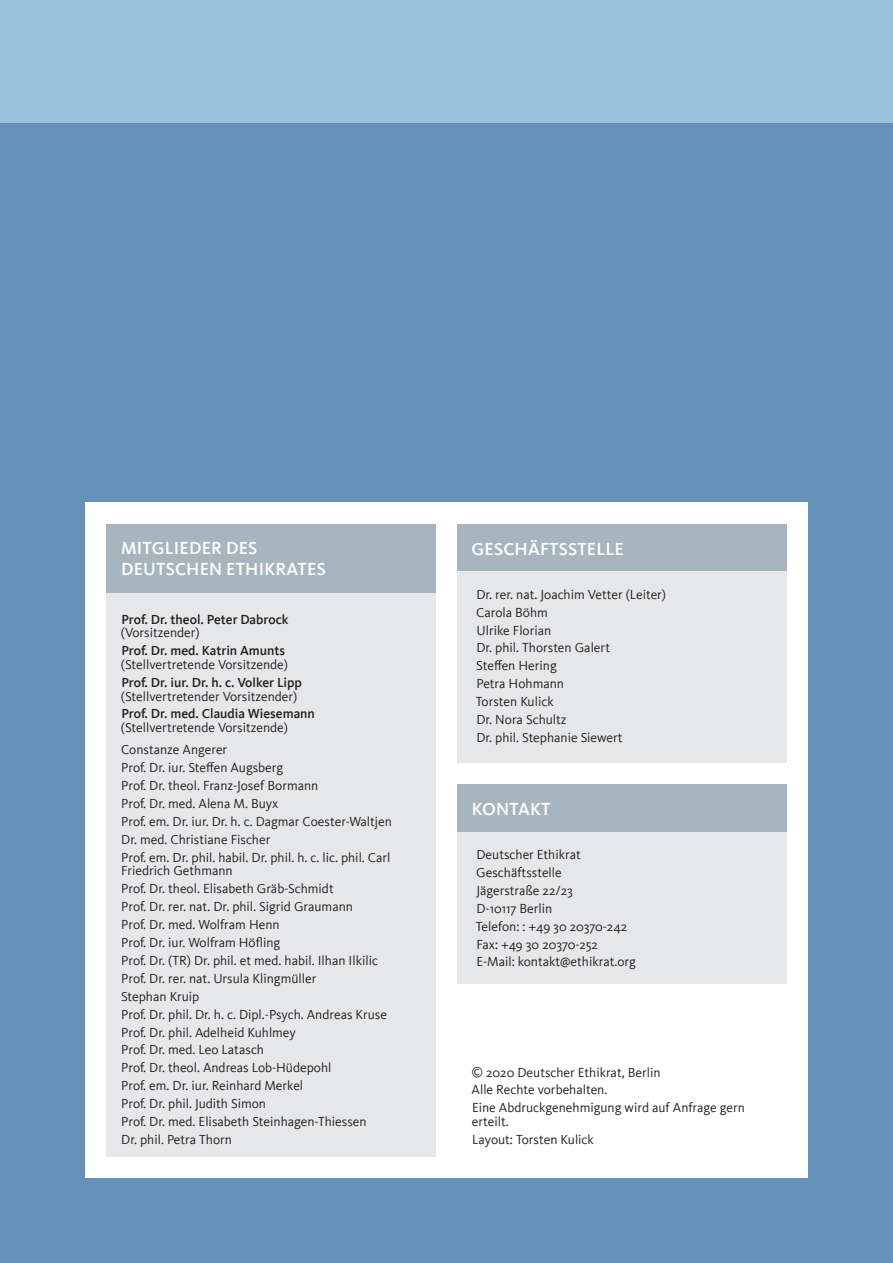
<style>
.page{position:relative;width:893px;height:1263px;background:#fff}
.page>*{position:absolute;margin:0;border:0;box-sizing:border-box;transform-origin:0 0}
.Boxtitel{font:500 18px/21px "Kievit OT";letter-spacing:.01em;color:#fff}
.Boxtext{font:13.5px/13.6px "Kievit OT";color:#231f20}
.Boxtext-2{font:500 13.5px/13.6px "Kievit OT";color:#231f20}
.s1{font-weight:400}
.s2{font-weight:500}
</style>
<div class="page">
<div style="left:0;top:0;width:893px;height:123px;background:#9bc2dd"></div>
<div style="left:0;top:123px;width:893px;height:1140px;background:#6592ba"></div>
<div style="left:85px;top:503px;width:723px;height:675px;background:#fff"></div>
<div style="left:106px;top:592px;width:330px;height:565px;background:#e6e7e9"></div>
<div style="left:106px;top:524px;width:330px;height:68px;background:#a7b6be"></div>
<div style="left:457px;top:524px;width:330px;height:47px;background:#a7b6be"></div>
<div style="left:457px;top:571px;width:330px;height:192px;background:#e6e7e9"></div>
<div style="left:457px;top:784px;width:330px;height:48px;background:#a7b6be"></div>
<div style="left:457px;top:832px;width:330px;height:151px;background:#e6e7e9"></div>
<p class="Boxtitel" style="left:121px;top:538px;width:206px">MITGLIEDER DES<br>DEUTSCHEN ETHIKRATES</p>
<p class="Boxtitel" style="left:471px;top:538px;width:154px">GESCHÄFTSSTELLE</p>
<p class="Boxtext" style="left:476px;top:588px;width:191px">Dr. rer. nat. Joachim Vetter (Leiter)</p>
<p class="Boxtext" style="left:476px;top:605px;width:73px">Carola Böhm</p>
<p class="Boxtext" style="left:476px;top:623px;width:76px">Ulrike Florian</p>
<p class="Boxtext" style="left:476px;top:641px;width:135px">Dr. phil. Thorsten Galert</p>
<p class="Boxtext" style="left:476px;top:659px;width:82px">Steffen Hering</p>
<p class="Boxtext" style="left:476px;top:677px;width:89px">Petra Hohmann</p>
<p class="Boxtext" style="left:476px;top:695px;width:79px">Torsten Kulick</p>
<p class="Boxtext" style="left:476px;top:713px;width:92px">Dr. Nora Schultz</p>
<p class="Boxtext" style="left:476px;top:731px;width:148px">Dr. phil. Stephanie Siewert</p>
<p class="Boxtext-2" style="left:121px;top:613px;width:169px">Prof. Dr. theol. Peter Dabrock <span class="s1">(Vorsitzender)</span></p>
<p class="Boxtext" style="left:121px;top:644px;width:169px"><span class="s2">Prof. Dr. med. Katrin Amunts </span>(Stellvertretende Vorsitzende)</p>
<p class="Boxtext" style="left:121px;top:676px;width:182px"><span class="s2">Prof. Dr. iur. Dr. h. c. Volker Lipp </span>(Stellvertretender Vorsitzender)</p>
<p class="Boxtext" style="left:121px;top:707px;width:195px"><span class="s2">Prof. Dr. med. Claudia Wiesemann </span>(Stellvertretende Vorsitzende)</p>
<p class="Boxtext" style="left:121px;top:743px;width:108px">Constanze Angerer</p>
<p class="Boxtext" style="left:121px;top:761px;width:163px">Prof. Dr. iur. Steffen Augsberg</p>
<p class="Boxtext" style="left:121px;top:779px;width:199px">Prof. Dr. theol. Franz-Josef Bormann</p>
<p class="Boxtext" style="left:121px;top:797px;width:159px">Prof. Dr. med. Alena M. Buyx</p>
<p class="Boxtext" style="left:121px;top:815px;width:272px">Prof. em. Dr. iur. Dr. h. c. Dagmar Coester-Waltjen</p>
<p class="Boxtext" style="left:121px;top:833px;width:151px">Dr. med. Christiane Fischer</p>
<p class="Boxtext" style="left:121px;top:850px;width:271px">Prof. em. Dr. phil. habil. Dr. phil. h. c. lic. phil. Carl<br>Friedrich Gethmann</p>
<p class="Boxtext" style="left:121px;top:882px;width:214px">Prof. Dr. theol. Elisabeth Gräb-Schmidt</p>
<p class="Boxtext" style="left:121px;top:900px;width:233px">Prof. Dr. rer. nat. Dr. phil. Sigrid Graumann</p>
<p class="Boxtext" style="left:121px;top:918px;width:160px">Prof. Dr. med. Wolfram Henn</p>
<p class="Boxtext" style="left:121px;top:936px;width:161px">Prof. Dr. iur. Wolfram Höfling</p>
<p class="Boxtext" style="left:121px;top:954px;width:258px">Prof. Dr. (TR) Dr. phil. et med. habil. Ilhan Ilkilic</p>
<p class="Boxtext" style="left:121px;top:972px;width:197px">Prof. Dr. rer. nat. Ursula Klingmüller</p>
<p class="Boxtext" style="left:121px;top:989px;width:80px">Stephan Kruip</p>
<p class="Boxtext" style="left:121px;top:1007px;width:267px">Prof. Dr. phil. Dr. h. c. Dipl.-Psych. Andreas Kruse</p>
<p class="Boxtext" style="left:121px;top:1025px;width:176px">Prof. Dr. phil. Adelheid Kuhlmey</p>
<p class="Boxtext" style="left:121px;top:1043px;width:144px">Prof. Dr. med. Leo Latasch</p>
<p class="Boxtext" style="left:121px;top:1061px;width:212px">Prof. Dr. theol. Andreas Lob-Hüdepohl</p>
<p class="Boxtext" style="left:121px;top:1079px;width:183px">Prof. em. Dr. iur. Reinhard Merkel</p>
<p class="Boxtext" style="left:121px;top:1097px;width:146px">Prof. Dr. phil. Judith Simon</p>
<p class="Boxtext" style="left:121px;top:1115px;width:247px">Prof. Dr. med. Elisabeth Steinhagen-Thiessen</p>
<p class="Boxtext" style="left:121px;top:1133px;width:112px">Dr. phil. Petra Thorn</p>
<p class="Boxtitel" style="left:472px;top:798px;width:80px">KONTAKT</p>
<p class="Boxtext" style="left:476px;top:848px;width:106px">Deutscher Ethikrat</p>
<p class="Boxtext" style="left:476px;top:866px;width:87px">Geschäftsstelle</p>
<p class="Boxtext" style="left:476px;top:884px;width:98px">Jägerstraße 22/23</p>
<p class="Boxtext" style="left:476px;top:901px;width:77px">D-10117 Berlin</p>
<p class="Boxtext" style="left:476px;top:919px;width:153px">Telefon: : +49 30 20370-242</p>
<p class="Boxtext" style="left:476px;top:937px;width:123px">Fax: +49 30 20370-252</p>
<p class="Boxtext" style="left:476px;top:955px;width:161px">E-Mail: kontakt@ethikrat.org</p>
<p class="Boxtext" style="left:471px;top:1065px;width:191px">© 2020 Deutscher Ethikrat, Berlin</p>
<p class="Boxtext" style="left:472px;top:1083px;width:137px">Alle Rechte vorbehalten.</p>
<p class="Boxtext" style="left:472px;top:1101px;width:275px">Eine Abdruckgenehmigung wird auf Anfrage gern erteilt.</p>
<p class="Boxtext" style="left:472px;top:1133px;width:123px">Layout: Torsten Kulick</p>
</div>
